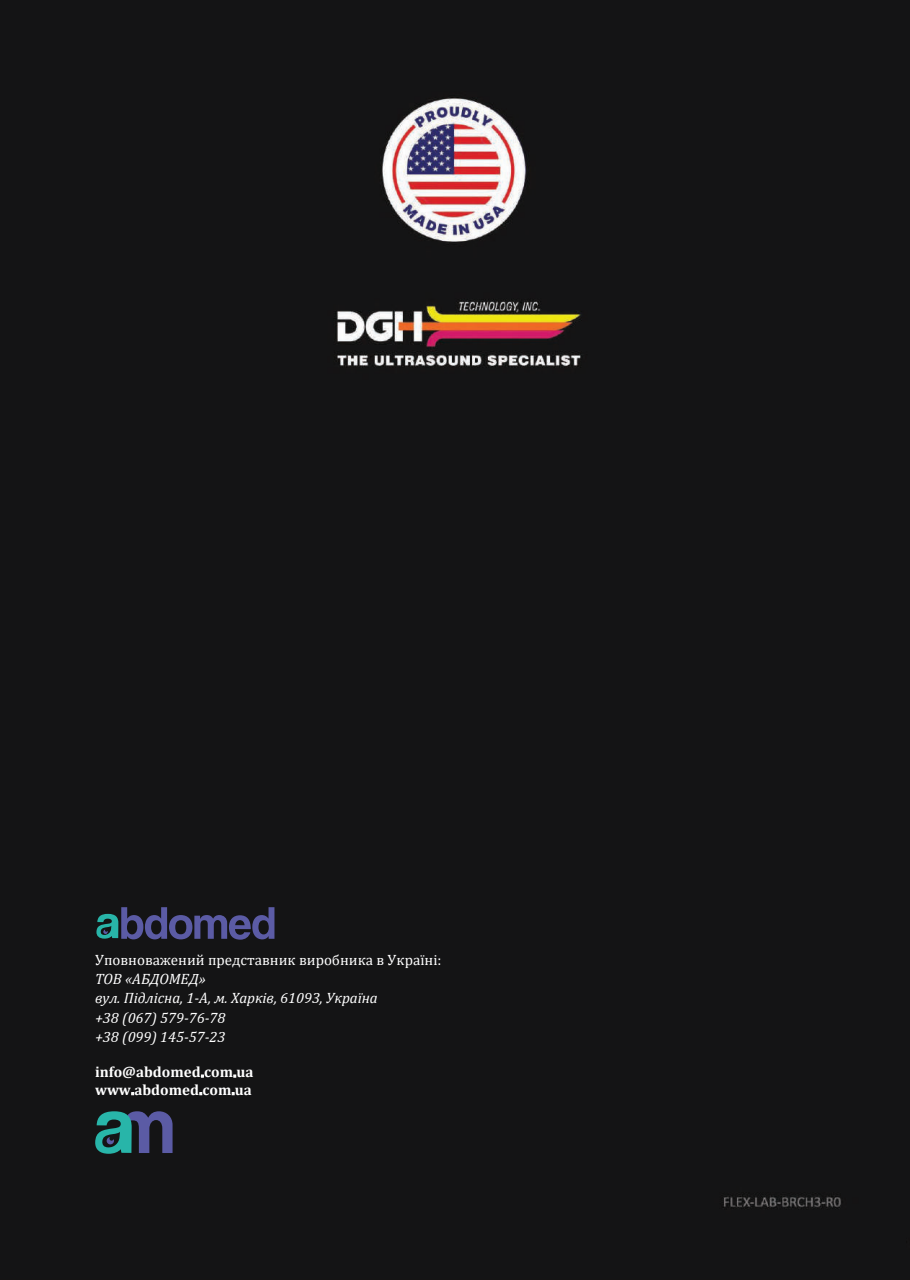
<style>
.page{position:relative;width:910px;height:1280px;background:#fff}
.page>*{position:absolute;margin:0;border:0;box-sizing:border-box;transform-origin:0 0}
.t1{font:italic 15px/19.4px "Cambria";color:#fff}
.t2{font:15px "Cambria";color:#fff}
.t3{font:700 15px/17.5px "Cambria";color:#fff}
</style>
<div class="page">
<div style="left:0;top:0;width:910px;height:1279px;background:#141415"></div>
<img style="left:691px;top:1174px;width:169px;height:44px">
<div style="left:713px;top:1214px;width:192px;height:56px;background:#141415"></div>
<svg style="left:95px;top:1111px;width:78px;height:43px;background:#305a6e"></svg>
<svg style="left:96px;top:907px;width:178px;height:33px;background:#313a57"></svg>
<p class="t2" style="left:95px;top:950px;width:348px">Уповноважений представник виробника в Україні:</p>
<p class="t1" style="left:95px;top:969px;width:284px">ТОВ «АБДОМЕД»<br>вул. Підлісна, 1-А, м. Харків, 61093, Україна +38 (067) 579-76-78<br>+38 (099) 145-57-23</p>
<p class="t3" style="left:95px;top:1063px;width:160px">info@abdomed.com.ua www.abdomed.com.ua</p>
</div>
